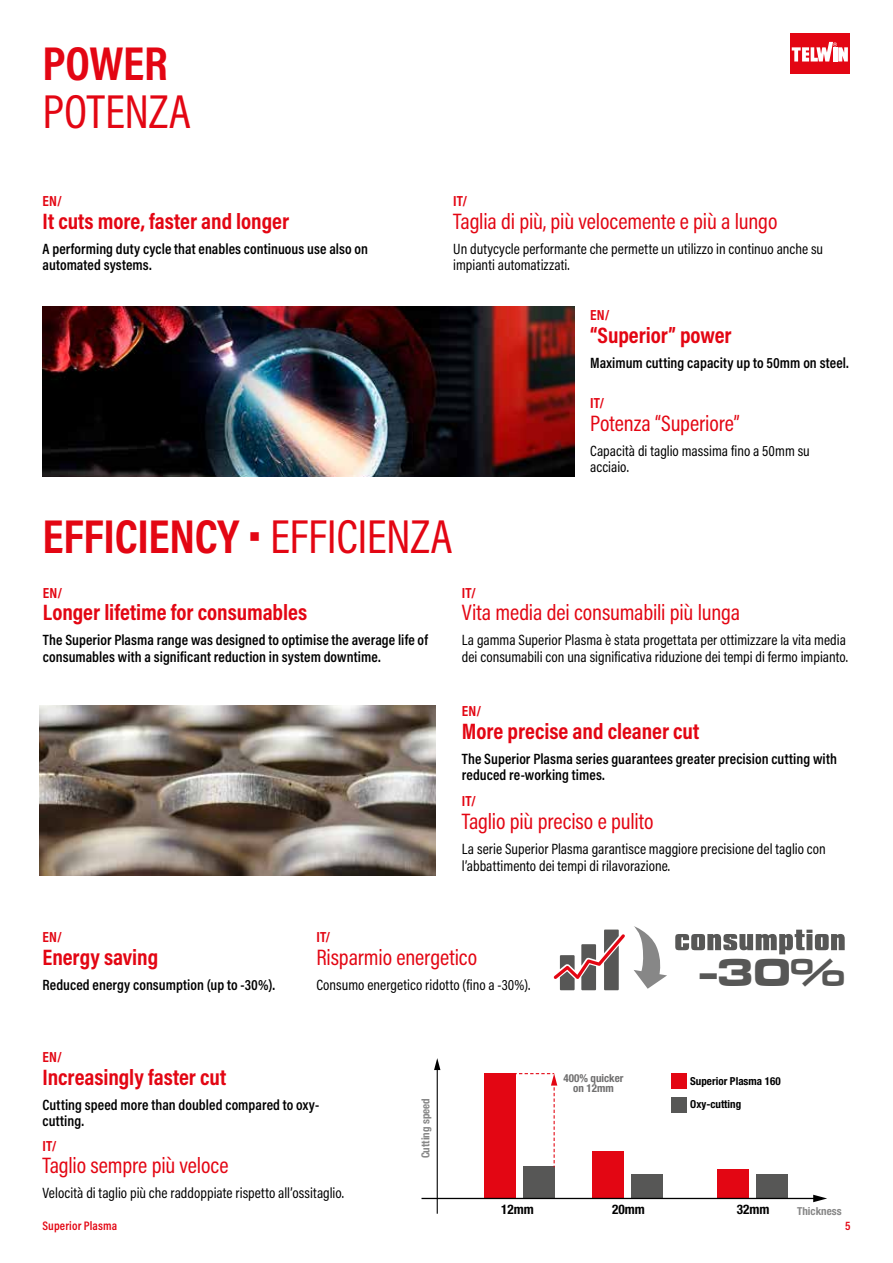
<style>
.page{position:relative;width:893px;height:1263px;background:#fff}
.page>*{position:absolute;margin:0;border:0;box-sizing:border-box;transform-origin:0 0}
.t1{font:700 48px "Acumin Pro Cond";letter-spacing:-.005em;color:#e30613}
.t2{font:48px "Acumin Pro Cond";letter-spacing:-.005em;color:#e30613}
.t3{font:40.5px "Microgramma D Bold Exte";color:#575756}
.t4{font:22.5px "Acumin Pro Cond";letter-spacing:-.005em;color:#e30613}
.t5{font:700 22.5px "Acumin Pro Cond";color:#e30613}
.t6{font:15px/16.5px "Acumin Pro Cond";letter-spacing:.005em;color:#000}
.t7{font:600 15px/16.5px "Acumin Pro Cond";letter-spacing:.005em;color:#000}
.t8{font:700 14.7px "Acumin Pro Cond";letter-spacing:.01em;color:#e30613}
.t9{font:700 condensed 13.2px "Helvetica Neue LT Std";color:#000}
.t10{font:600 12.45px "Acumin Pro Cond";letter-spacing:.01em;color:#e30613}
.t11{font:700 condensed 10.95px "Helvetica Neue LT Std";color:#000}
.t12{font:700 condensed 10.95px "Helvetica Neue LT Std";color:#878787}
.t13{font:700 condensed 10.95px/9.9px "Helvetica Neue LT Std";color:#706f6f;text-align:center}
.s1{font-weight:400}
</style>
<div class="page">
<img style="left:40px;top:705px;width:396px;height:171px">
<img style="left:43px;top:306px;width:531px;height:170px">
<hr style="left:437px;top:1068px;width:1px;height:146px;background:#000">
<svg style="left:434px;top:1058px;width:6px;height:12px"></svg>
<div style="left:523px;top:1167px;width:31px;height:31px;background:#575756"></div>
<div style="left:484px;top:1073px;width:31px;height:125px;background:#e30613"></div>
<div style="left:632px;top:1174px;width:31px;height:24px;background:#575756"></div>
<div style="left:593px;top:1151px;width:31px;height:47px;background:#e30613"></div>
<div style="left:756px;top:1174px;width:32px;height:24px;background:#575756"></div>
<div style="left:718px;top:1170px;width:31px;height:28px;background:#e30613"></div>
<div style="left:671px;top:1074px;width:16px;height:15px;background:#e30613"></div>
<div style="left:671px;top:1097px;width:16px;height:16px;background:#575756"></div>
<hr style="left:421px;top:1198px;width:395px;height:1px;background:#000">
<svg style="left:813px;top:1195px;width:14px;height:7px"></svg>
<svg style="left:515px;top:1073px;width:42px;height:94px"></svg>
<svg style="left:554px;top:929px;width:71px;height:61px"></svg>
<svg style="left:634px;top:926px;width:33px;height:63px"></svg>
<svg style="left:675px;top:930px;width:170px;height:24px"></svg>
<div style="left:790px;top:34px;width:59px;height:40px;background:#e30613"></div>
<svg style="left:792px;top:42px;width:56px;height:20px"></svg>
<h1 class="t1" style="left:43px;top:32px;width:127px">POWER</h1>
<h1 class="t2" style="left:43px;top:80px;width:150px">POTENZA</h1>
<p class="t8" style="left:43px;top:192px;width:21px">EN/</p>
<h3 class="t5" style="left:43px;top:206px;width:248px">It cuts more, faster and longer</h3>
<p class="t7" style="left:43px;top:240px;width:327px">A performing duty cycle that enables continuous use also on automated systems.</p>
<p class="t8" style="left:453px;top:192px;width:16px">IT/</p>
<h3 class="t4" style="left:453px;top:207px;width:326px">Taglia di più, più velocemente e più a lungo</h3>
<p class="t6" style="left:453px;top:240px;width:371px">Un dutycycle performante che permette un utilizzo in continuo anche su impianti automatizzati.</p>
<p class="t8" style="left:590px;top:305px;width:21px">EN/</p>
<h3 class="t5" style="left:590px;top:320px;width:143px">“Superior” power</h3>
<p class="t7" style="left:590px;top:354px;width:260px">Maximum cutting capacity up to 50mm on steel.</p>
<p class="t8" style="left:590px;top:394px;width:16px">IT/</p>
<h3 class="t4" style="left:590px;top:409px;width:151px">Potenza “Superiore”</h3>
<p class="t6" style="left:590px;top:442px;width:221px">Capacità di taglio massima fino a 50mm su acciaio.</p>
<h1 class="t1" style="left:43px;top:505px;width:411px">EFFICIENCY • <span class="s1">EFFICIENZA</span></h1>
<p class="t8" style="left:43px;top:583px;width:21px">EN/</p>
<h3 class="t5" style="left:43px;top:597px;width:266px">Longer lifetime for consumables</h3>
<p class="t7" style="left:43px;top:631px;width:386px">The Superior Plasma range was designed to optimise the average life of consumables with a significant reduction in system downtime.</p>
<p class="t8" style="left:462px;top:583px;width:16px">IT/</p>
<h3 class="t4" style="left:462px;top:598px;width:280px">Vita media dei consumabili più lunga</h3>
<p class="t6" style="left:462px;top:631px;width:388px">La gamma Superior Plasma è stata progettata per ottimizzare la vita media dei consumabili con una significativa riduzione dei tempi di fermo impianto.</p>
<p class="t8" style="left:462px;top:701px;width:21px">EN/</p>
<h3 class="t5" style="left:462px;top:716px;width:239px">More precise and cleaner cut</h3>
<p class="t7" style="left:462px;top:750px;width:376px">The Superior Plasma series guarantees greater precision cutting with reduced re-working times.</p>
<p class="t8" style="left:462px;top:792px;width:16px">IT/</p>
<h3 class="t4" style="left:462px;top:807px;width:193px">Taglio più preciso e pulito</h3>
<p class="t6" style="left:462px;top:840px;width:366px">La serie Superior Plasma garantisce maggiore precisione del taglio con l’abbattimento dei tempi di rilavorazione.</p>
<p class="t8" style="left:43px;top:927px;width:21px">EN/</p>
<h3 class="t5" style="left:43px;top:942px;width:117px">Energy saving</h3>
<p class="t7" style="left:43px;top:976px;width:234px">Reduced energy consumption (up to -30%).</p>
<p class="t8" style="left:316px;top:927px;width:16px">IT/</p>
<h3 class="t4" style="left:316px;top:942px;width:162px">Risparmio energetico</h3>
<p class="t6" style="left:316px;top:976px;width:216px">Consumo energetico ridotto (fino a -30%).</p>
<p class="t8" style="left:43px;top:1047px;width:21px">EN/</p>
<h3 class="t5" style="left:43px;top:1062px;width:185px">Increasingly faster cut</h3>
<p class="t7" style="left:43px;top:1096px;width:278px">Cutting speed more than doubled compared to oxy&shy;cutting.</p>
<p class="t8" style="left:43px;top:1136px;width:16px">IT/</p>
<h3 class="t4" style="left:43px;top:1151px;width:188px">Taglio sempre più veloce</h3>
<p class="t6" style="left:43px;top:1184px;width:303px">Velocità di taglio più che raddoppiate rispetto all’ossitaglio.</p>
<p class="t12" style="left:419px;top:1158px;width:62px;rotate:-90deg">Cutting speed</p>
<p class="t13" style="left:563px;top:1073px;width:62px">400% quicker on 12mm</p>
<h2 class="t3" style="left:700px;top:945px;width:146px">-30%</h2>
<p class="t11" style="left:690px;top:1074px;width:92px">Superior Plasma 160</p>
<p class="t11" style="left:690px;top:1098px;width:52px">Oxy-cutting</p>
<p class="t9" style="left:501px;top:1202px;width:34px">12mm</p>
<p class="t9" style="left:612px;top:1201px;width:34px">20mm</p>
<p class="t9" style="left:737px;top:1201px;width:34px">32mm</p>
<p class="t12" style="left:797px;top:1205px;width:46px">Thickness</p>
<p class="t10" style="left:43px;top:1217px;width:76px">Superior Plasma</p>
<p class="t10" style="left:845px;top:1217px;width:7px">5</p>
</div>
